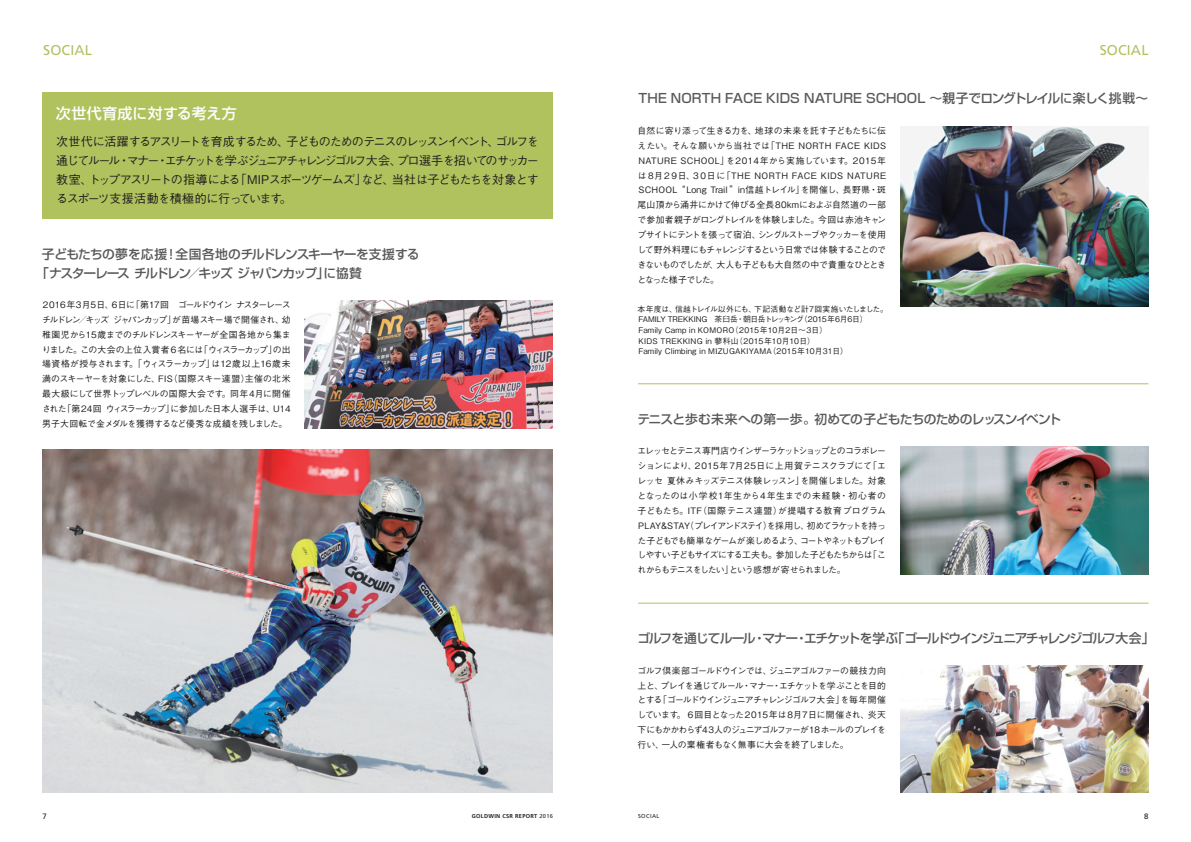
<style>
.page{position:relative;width:1191px;height:842px;background:#fff}
.page>*{position:absolute;margin:0;border:0;box-sizing:border-box;transform-origin:0 0}
.t1{font:500 14.9px "Shin Go Pro";letter-spacing:.02em;color:#fff}
.t2{font:14.2px "Frutiger";letter-spacing:.01em;color:#b0c25e}
.t3{font:500 12.8px/19.1px "Shin Go Pro";letter-spacing:-.06em;color:#57585a}
.t4{font:500 12.8px "Shin Go Pro";letter-spacing:-.115em;color:#57585a}
.t5{font:500 12.8px "Shin Go Pro";color:#57585a}
.t6{font:500 12px/19.1px "Gothic BBB Pro";letter-spacing:-.085em;color:#231f20;text-align:justify}
.t7{font:500 8.9px/14.9px "Gothic BBB Pro";letter-spacing:-.075em;color:#231f20;text-align:justify}
.t8{font:500 7.8px/10.6px "Gothic BBB Pro";letter-spacing:.01em;color:#231f20}
.t9{font:7.8px "Frutiger";color:#231f20}
.t10{font:700 5.7px "Frutiger";letter-spacing:.05em;color:#231f20}
.t11{font:5.7px "Frutiger";letter-spacing:.08em;color:#231f20}
.s1{font-weight:400}
</style>
<div class="page">
<div style="left:43px;top:92px;width:510px;height:127px;background:#b0c25e"></div>
<img style="left:43px;top:449px;width:510px;height:343px">
<img style="left:305px;top:300px;width:248px;height:129px">
<img style="left:900px;top:446px;width:248px;height:128px">
<img style="left:900px;top:666px;width:248px;height:126px">
<hr style="left:638px;top:383px;width:510px;height:1px;background:#b0c25e">
<hr style="left:638px;top:603px;width:510px;height:1px;background:#b0c25e">
<img style="left:900px;top:126px;width:248px;height:181px">
<h2 class="t2" style="left:43px;top:41px;width:50px">SOCIAL</h2>
<h2 class="t2" style="left:1099px;top:41px;width:50px">SOCIAL</h2>
<h1 class="t1" style="left:56px;top:102px;width:182px">次世代育成に対する考え方</h1>
<h3 class="t6" style="left:56px;top:130px;width:484px">次世代に活躍するアスリートを育成するため、子どものためのテニスのレッスンイベント、ゴルフを通じてルール・マナー・エチケットを学ぶジュニアチャレンジゴルフ大会、プロ選手を招いてのサッカー教室、トップアスリートの指導による「MIPスポーツゲームズ」など、当社は子どもたちを対象とするスポーツ支援活動を積極的に行っています。</h3>
<h3 class="t3" style="left:36px;top:243px;width:385px;text-indent:6px">子どもたちの夢を応援！全国各地のチルドレンスキーヤーを支援する「ナスターレース チルドレン／キッズ ジャパンカップ」に協賛</h3>
<p class="t7" style="left:42px;top:296px;width:250px">2016年3月5日、6日に「第17回　ゴールドウイン ナスターレースチルドレン／キッズ ジャパンカップ」が苗場スキー場で開催され、幼稚園児から15歳までのチルドレンスキーヤーが全国各地から集まりました。この大会の上位入賞者６名には「ウィスラーカップ」の出場資格が授与されます。「ウィスラーカップ」は12歳以上16歳未満のスキーヤーを対象にした、FIS（国際スキー連盟）主催の北米最大級にして世界トップレベルの国際大会です。同年4月に開催された「第24回 ウィスラーカップ」に参加した日本人選手は、U14男子大回転で金メダルを獲得するなど優秀な成績を残しました。</p>
<h3 class="t5" style="left:638px;top:88px;width:511px">THE NORTH FACE KIDS NATURE SCHOOL ～親子でロングトレイルに楽しく挑戦～</h3>
<p class="t7" style="left:637px;top:122px;width:250px">自然に寄り添って生きる力を、地球の未来を託す子どもたちに伝えたい。そんな願いから当社では「THE NORTH FACE KIDS NATURE SCHOOL」を2014年から実施しています。2015年は 8月2 9日、3 0日に「THE NORTH FACE KIDS NATURE SCHOOL “Long Trail ”in信越トレイル」を開催し、長野県・斑尾山頂から涌井にかけて伸びる全長80kmにおよぶ自然道の一部で参加者親子がロングトレイルを体験しました。今回は赤池キャンプサイトにテントを張って宿泊、シングルストーブやクッカーを使用して野外料理にもチャレンジするという日常では体験することのできないものでしたが、大人も子どもも大自然の中で貴重なひとときとなった様子でした。</p>
<p class="t8" style="left:637px;top:302px;width:252px">本年度は、信越トレイル以外にも、下記活動など計7回実施いたしました。FAMILY TREKKING　茶臼岳・朝日岳トレッキング（2015年6月6日）Family Camp in KOMORO（2015年10月2日〜3日）<br>KIDS TREKKING in 蓼科山（2015年10月10日）<br>Family Climbing in MIZUGAKIYAMA（2015年10月31日）</p>
<h3 class="t3" style="left:637px;top:408px;width:425px">テニスと歩む未来への第一歩。初めての子どもたちのためのレッスンイベント</h3>
<p class="t7" style="left:637px;top:442px;width:250px">エレッセとテニス専門店ウインザーラケットショップとのコラボレーションにより、2015年7月25日に上用賀テニスクラブにて「エレッセ 夏休みキッズテニス体験レッスン」を開催しました。対象となったのは小学校1年生から4年生までの未経験・初心者の子どもたち。ITF（国際テニス連盟）が提唱する教育プログラムPLAY&amp;STAY（プレイアンドステイ）を採用し、初めてラケットを持った子どもでも簡単なゲームが楽しめるよう、コートやネットもプレイしやすい子どもサイズにする工夫も。参加した子どもたちからは「これからもテニスをしたい」という感想が寄せられました。</p>
<h3 class="t4" style="left:637px;top:628px;width:519px">ゴルフを通じてルール・マナー・エチケットを学ぶ「ゴールドウインジュニアチャレンジゴルフ大会」</h3>
<p class="t7" style="left:637px;top:662px;width:250px">ゴルフ倶楽部ゴールドウインでは、ジュニアゴルファーの競技力向上と、プレイを通じてルール・マナー・エチケットを学ぶことを目的とする「ゴールドウインジュニアチャレンジゴルフ大会」を毎年開催しています。６回目となった2015年は8月7日に開催され、炎天下にもかかわらず43人のジュニアゴルファーが18ホールのプレイを行い、一人の棄権者もなく無事に大会を終了しました。</p>
<p class="t9" style="left:43px;top:812px;width:6px">7</p>
<p class="t10" style="left:472px;top:813px;width:83px">GOLDWIN CSR REPORT <span class="s1">2016</span></p>
<p class="t9" style="left:1144px;top:812px;width:6px">8</p>
<p class="t11" style="left:638px;top:813px;width:23px">SOCIAL</p>
</div>
